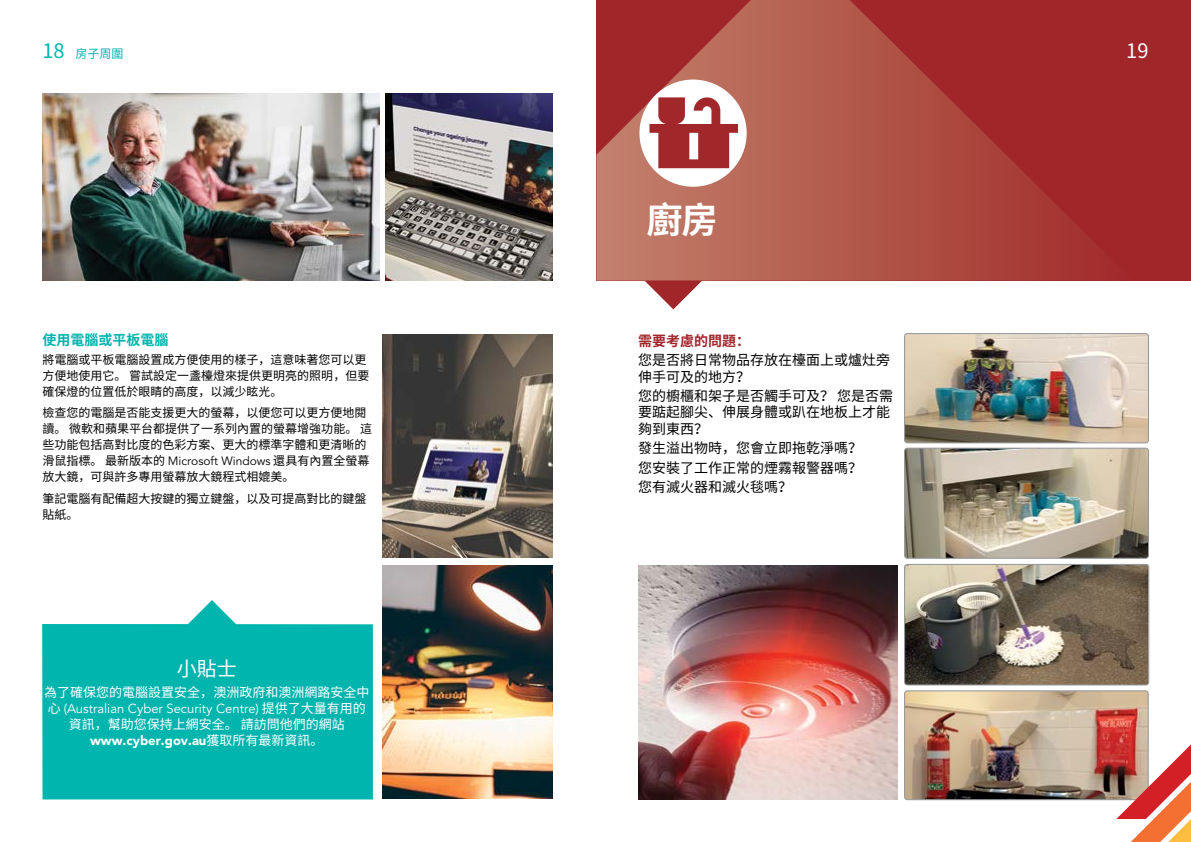
<style>
.page{position:relative;width:1191px;height:842px;background:#fff}
.page>*{position:absolute;margin:0;border:0;box-sizing:border-box;transform-origin:0 0}
.Section_Major_Header_White{font:700 36px "Noto Sans CJ Ksc";color:#fff}
.Tip_fact_head{font:20px "Noto Sans CJ Ksc";color:#fff}
.FOLIO_TXT{font:20px "Noto Sans CJ Ksc";color:#fff}
.Advice_1st_Page{font:14px/16.5px "Noto Sans CJ Ksc";color:#000}
.MAIN_SubHEADER{font:700 14px "Noto Sans CJ Ksc";color:#00b5ad}
.MAIN_SubHEADER-2{font:700 14px "Noto Sans CJ Ksc";color:#a0262a}
.MAIN_BODY_TXT{font:13px/16px "Noto Sans CJ Ksc";color:#fff;text-align:center}
.MAIN_BODY_TXT-2{font:12px/16px "Noto Sans CJ Ksc";color:#000}
.Folio_txt_left{font:12px "Noto Sans CJ Ksc";color:#00b5ad}
.s1{font-size:20px}
.s2{font-family:"Avenir LT Std"}
.s3{font-family:"Avenir LT Std";font-weight:900}
</style>
<div class="page">
<img style="left:43px;top:94px;width:337px;height:187px">
<img style="left:385px;top:94px;width:168px;height:187px">
<img style="left:383px;top:334px;width:170px;height:223px">
<svg style="left:42px;top:600px;width:331px;height:199px;background:#1dbdb6"></svg>
<img style="left:383px;top:565px;width:170px;height:234px">
<img style="left:638px;top:565px;width:259px;height:234px">
<div style="left:597px;top:0;width:594px;height:281px;background:#a0262a"></div>
<img style="left:906px;top:335px;width:242px;height:108px">
<div style="left:904px;top:333px;width:244px;height:110px;border:1px solid #939598;border-radius:3px"></div>
<img style="left:904px;top:448px;width:244px;height:110px">
<div style="left:904px;top:448px;width:244px;height:110px;border:1px solid #939598;border-radius:3px"></div>
<img style="left:904px;top:691px;width:244px;height:107px">
<div style="left:904px;top:691px;width:244px;height:109px;border:1px solid #939598;border-radius:3px"></div>
<img style="left:906px;top:566px;width:241px;height:117px">
<div style="left:904px;top:564px;width:245px;height:121px;border:1px solid #939598;border-radius:3px"></div>
<svg style="left:596px;top:0;width:492px;height:281px"></svg>
<svg style="left:645px;top:281px;width:57px;height:28px"></svg>
<svg style="left:1116px;top:744px;width:75px;height:98px"></svg>
<div style="left:639px;top:80px;width:107px;height:107px;background:#fff;border-radius:50%"></div>
<svg style="left:649px;top:97px;width:89px;height:71px"></svg>
<p class="Folio_txt_left" style="left:43px;top:47px;width:83px"><span class="s1">18</span> 房子周圍</p>
<p class="MAIN_SubHEADER" style="left:43px;top:332px;width:127px">使用電腦或平板電腦</p>
<p class="MAIN_BODY_TXT-2" style="left:43px;top:351px;width:328px">將電腦或平板電腦設置成方便使用的樣子，這意味著您可以更方便地使用它。 嘗試設定一盞檯燈來提供更明亮的照明，但要確保燈的位置低於眼睛的高度，以減少眩光。</p>
<p class="MAIN_BODY_TXT-2" style="left:43px;top:405px;width:331px">檢查您的電腦是否能支援更大的螢幕，以便您可以更方便地閱讀。 微軟和蘋果平台都提供了一系列內置的螢幕增強功能。 這些功能包括高對比度的色彩方案、更大的標準字體和更清晰的滑鼠指標。 最新版本的 <span class="s2">Microsoft Windows</span> 還具有內置全螢幕放大鏡，可與許多專用螢幕放大鏡程式相媲美。</p>
<p class="MAIN_BODY_TXT-2" style="left:43px;top:491px;width:326px">筆記電腦有配備超大按鍵的獨立鍵盤，以及可提高對比的鍵盤貼紙。</p>
<p class="Tip_fact_head" style="left:177px;top:657px;width:61px">小貼士</p>
<p class="MAIN_BODY_TXT" style="left:44px;top:685px;width:326px">為了確保您的電腦設置安全，澳洲政府和澳洲網路安全中心 <span class="s2">(Australian Cyber Security Centre)</span> 提供了大量有用的資訊，幫助您保持上網安全。 請訪問他們的網站<span class="s3">www.cyber.gov.au</span>獲取所有最新資訊。</p>
<p class="Section_Major_Header_White" style="left:646px;top:200px;width:73px">廚房</p>
<p class="MAIN_SubHEADER-2" style="left:638px;top:333px;width:113px">需要考慮的問題：</p>
<p class="Advice_1st_Page" style="left:638px;top:352px;width:253px">您是否將日常物品存放在檯面上或爐灶旁伸手可及的地方？</p>
<p class="Advice_1st_Page" style="left:638px;top:388px;width:257px">您的櫥櫃和架子是否觸手可及？ 您是否需要踮起腳尖、伸展身體或趴在地板上才能夠到東西？</p>
<p class="Advice_1st_Page" style="left:638px;top:440px;width:225px">發生溢出物時，您會立即拖乾淨嗎？</p>
<p class="Advice_1st_Page" style="left:638px;top:459px;width:225px">您安裝了工作正常的煙霧報警器嗎？</p>
<p class="Advice_1st_Page" style="left:638px;top:479px;width:155px">您有滅火器和滅火毯嗎？</p>
<p class="FOLIO_TXT" style="left:1126px;top:40px;width:24px">19</p>
</div>
